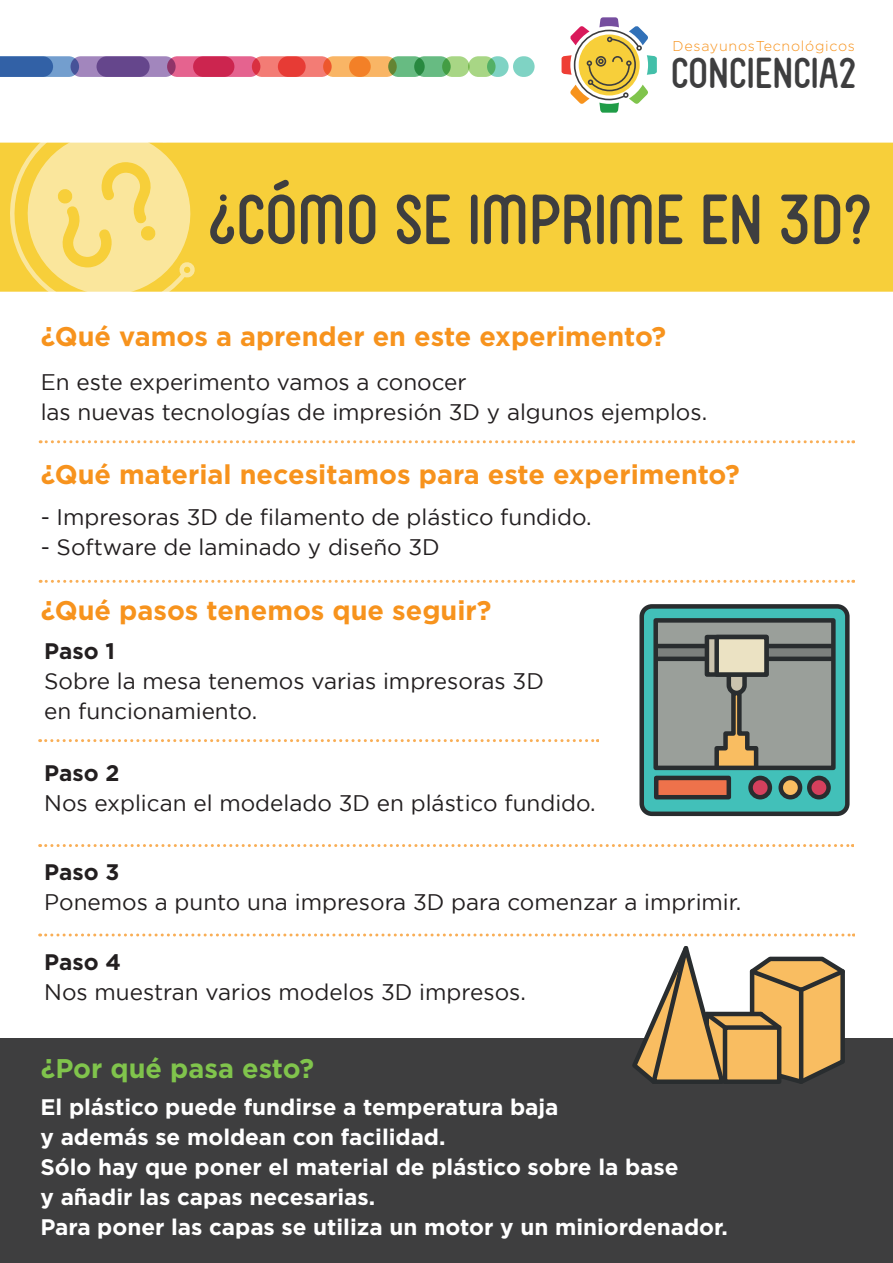
<style>
.page{position:relative;width:893px;height:1263px;background:#fff}
.page>*{position:absolute;margin:0;border:0;box-sizing:border-box;transform-origin:0 0}
.t1{font:67.8px "FV Almelo";color:#3e3e3f}
.t2{font:41.25px "FV Almelo";color:#3e3e3f}
.t3{font:700 27px "Gotham";color:#f7931d}
.t4{font:700 27px "Gotham";color:#80c44c}
.t5{font:22.5px/30px "Gotham";color:#231f20}
.t6{font:700 22.5px/30px "Gotham";color:#fff}
.t7{font:700 22.5px "Gotham";color:#231f20}
.t8{font:300 14.25px "Gotham";letter-spacing:.05em;color:#f7931d}
</style>
<div class="page">
<svg style="left:40px;top:440px;width:814px;height:3px"></svg>
<svg style="left:40px;top:580px;width:814px;height:3px"></svg>
<svg style="left:40px;top:739px;width:558px;height:3px"></svg>
<svg style="left:40px;top:844px;width:813px;height:3px"></svg>
<div style="left:0;top:143px;width:893px;height:149px;background:#f7cf3a"></div>
<svg style="left:562px;top:17px;width:95px;height:96px"></svg>
<svg style="left:10px;top:142px;width:185px;height:150px;background:#f9de7c"></svg>
<div style="left:97px;top:56px;width:79px;height:21px;background:#a286bd;border-radius:10px"></div>
<div style="left:193px;top:56px;width:67px;height:21px;background:#e5638f;border-radius:10px"></div>
<div style="left:278px;top:56px;width:54px;height:21px;background:#f37c75;border-radius:10px"></div>
<div style="left:349px;top:56px;width:48px;height:21px;background:#f9b565;border-radius:10px"></div>
<div style="left:414px;top:56px;width:37px;height:21px;background:#67bb82;border-radius:10px"></div>
<div style="left:468px;top:56px;width:28px;height:21px;background:#a8d685;border-radius:10px"></div>
<div style="left:513px;top:56px;width:22px;height:21px;background:#7fd3c4;border-radius:10px"></div>
<svg style="left:0;top:56px;width:78px;height:21px;background:#4976b3"></svg>
<svg style="left:71px;top:56px;width:79px;height:21px;background:#765b9c"></svg>
<svg style="left:167px;top:56px;width:67px;height:21px"></svg>
<svg style="left:252px;top:56px;width:54px;height:21px"></svg>
<svg style="left:323px;top:56px;width:48px;height:21px"></svg>
<svg style="left:388px;top:56px;width:37px;height:21px"></svg>
<svg style="left:442px;top:56px;width:28px;height:21px"></svg>
<svg style="left:487px;top:56px;width:22px;height:21px"></svg>
<svg style="left:639px;top:604px;width:211px;height:213px;background:#6d8f89"></svg>
<div style="left:705px;top:635px;width:64px;height:42px;background:#cac3ae;border:4px solid #292d2f"></div>
<div style="left:654px;top:776px;width:77px;height:23px;background:#ee724b;border:4px solid #292d2f"></div>
<svg style="left:751px;top:778px;width:19px;height:19px"></svg>
<div style="left:748px;top:776px;width:24px;height:23px;border:4px solid #292d2f;border-radius:50%"></div>
<svg style="left:781px;top:778px;width:19px;height:19px"></svg>
<div style="left:778px;top:776px;width:24px;height:23px;border:4px solid #292d2f;border-radius:50%"></div>
<svg style="left:809px;top:778px;width:19px;height:19px"></svg>
<div style="left:807px;top:776px;width:24px;height:23px;border:4px solid #292d2f;border-radius:50%"></div>
<div style="left:714px;top:635px;width:55px;height:42px;background:#ebe2c3;border:4px solid #292d2f"></div>
<div style="left:0;top:1038px;width:893px;height:225px;background:#3e3e3f"></div>
<svg style="left:40px;top:933px;width:814px;height:151px"></svg>
<hr style="left:799px;top:990px;width:4px;height:92px;background:#292d2f">
<p class="t8" style="left:673px;top:38px;width:184px">DesayunosTecnológicos</p>
<h2 class="t2" style="left:671px;top:49px;width:188px">CONCIENCIA2</h2>
<h1 class="t1" style="left:207px;top:179px;width:666px">¿CÓMO SE IMPRIME EN 3D?</h1>
<p class="t3" style="left:41px;top:321px;width:627px">¿Qué vamos a aprender en este experimento?</p>
<p class="t5" style="left:41px;top:366px;width:668px">En este experimento vamos a conocer<br>las nuevas tecnologías de impresión 3D y algunos ejemplos.</p>
<p class="t3" style="left:41px;top:459px;width:701px">¿Qué material necesitamos para este experimento?</p>
<p class="t5" style="left:41px;top:502px;width:552px">- Impresoras 3D de filamento de plástico fundido.</p>
<p class="t5" style="left:41px;top:532px;width:401px">- Software de laminado y diseño 3D</p>
<p class="t3" style="left:41px;top:595px;width:452px">¿Qué pasos tenemos que seguir?</p>
<p class="t7" style="left:44px;top:637px;width:72px">Paso 1</p>
<p class="t5" style="left:44px;top:665px;width:501px">Sobre la mesa tenemos varias impresoras 3D en funcionamiento.</p>
<p class="t7" style="left:44px;top:760px;width:77px">Paso 2</p>
<p class="t5" style="left:44px;top:787px;width:553px">Nos explican el modelado 3D en plástico fundido.</p>
<p class="t7" style="left:44px;top:859px;width:77px">Paso 3</p>
<p class="t5" style="left:44px;top:887px;width:699px">Ponemos a punto una impresora 3D para comenzar a imprimir.</p>
<p class="t7" style="left:44px;top:949px;width:78px">Paso 4</p>
<p class="t5" style="left:44px;top:976px;width:483px">Nos muestran varios modelos 3D impresos.</p>
<p class="t4" style="left:41px;top:1052px;width:275px">¿Por qué pasa esto?</p>
<p class="t6" style="left:41px;top:1091px;width:689px">El plástico puede fundirse a temperatura baja<br>y además se moldean con facilidad.<br>Sólo hay que poner el material de plástico sobre la base<br>y añadir las capas necesarias.<br>Para poner las capas se utiliza un motor y un miniordenador.</p>
</div>
